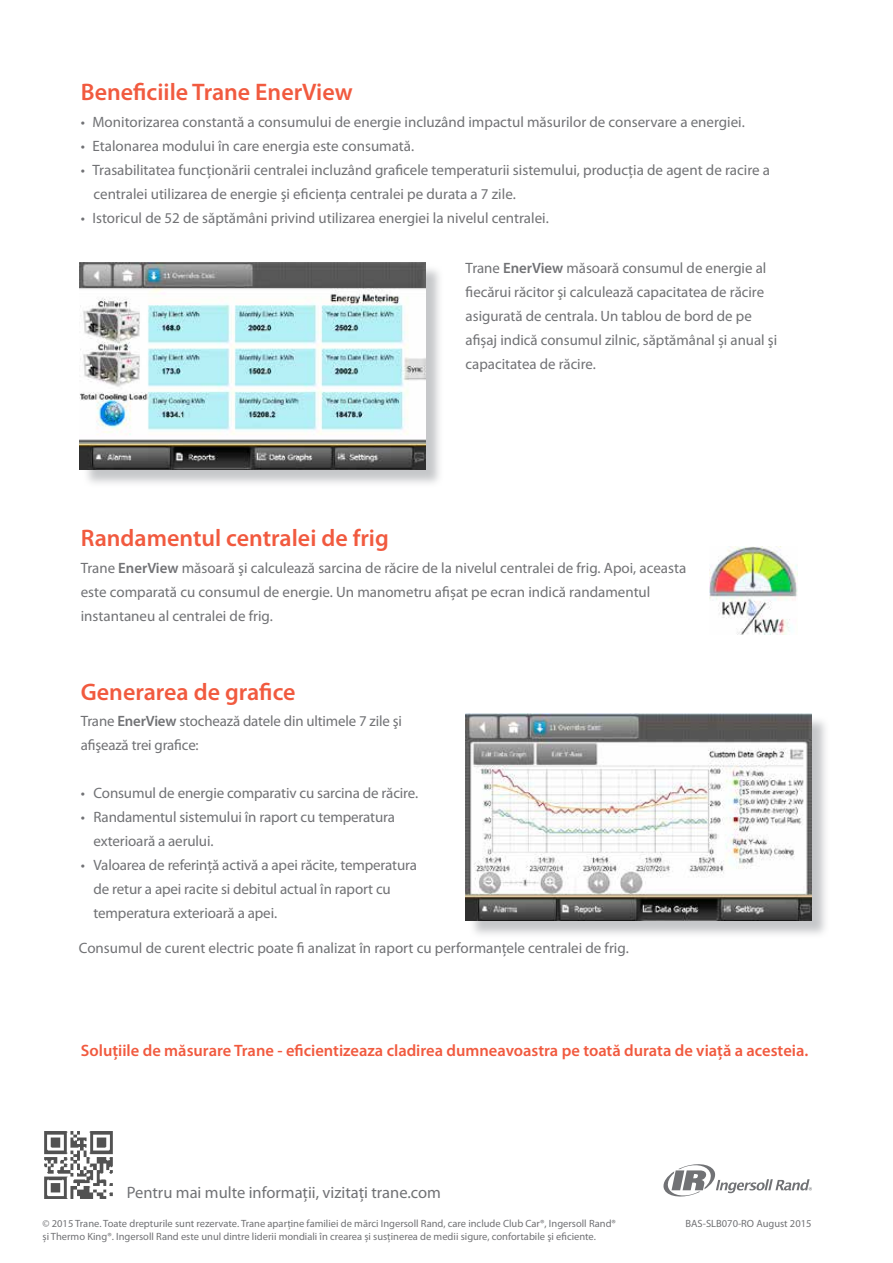
<style>
.page{position:relative;width:893px;height:1263px;background:#fff}
.page>*{position:absolute;margin:0;border:0;box-sizing:border-box;transform-origin:0 0}
.t1{font:600 24px "Myriad Pro";color:#f15a3f}
.t2{font:600 16.5px "Myriad Pro";color:#f15a3f}
.t3{font:16.5px "Myriad Pro";color:#717275}
.t4{font:15px/24px "Myriad Pro";color:#717275}
.t5{font:10.5px/12.6px "Myriad Pro";color:#717275}
.s1{font-weight:600}
</style>
<div class="page">
<svg style="left:663px;top:1164px;width:149px;height:33px"></svg>
<img style="left:44px;top:1131px;width:69px;height:68px">
<img style="left:709px;top:547px;width:89px;height:88px">
<div style="left:82px;top:264px;width:362px;height:224px;background:#b3b5b8;opacity:.75"></div>
<img style="left:80px;top:262px;width:345px;height:207px">
<div style="left:468px;top:715px;width:362px;height:224px;background:#b3b5b8;opacity:.75"></div>
<img style="left:466px;top:713px;width:345px;height:208px">
<h1 class="t1" style="left:81px;top:78px;width:273px">Beneficiile Trane EnerView</h1>
<p class="t4" style="left:81px;top:110px;width:665px">• Monitorizarea constantă a consumului de energie incluzând impactul măsurilor de conservare a energiei.</p>
<p class="t4" style="left:81px;top:134px;width:335px">• Etalonarea modului în care energia este consumată.</p>
<p class="t4" style="left:94px;top:158px;width:678px;text-indent:-13px">• Trasabilitatea funcţionării centralei incluzând graficele temperaturii sistemului, producţia de agent de racire a centralei utilizarea de energie şi eficienţa centralei pe durata a 7 zile.</p>
<p class="t4" style="left:81px;top:206px;width:470px">• Istoricul de 52 de săptămâni privind utilizarea energiei la nivelul centralei.</p>
<p class="t4" style="left:466px;top:257px;width:313px">Trane <span class="s1">EnerView</span> măsoară consumul de energie al fiecărui răcitor şi calculează capacitatea de răcire asigurată de centrala. Un tablou de bord de pe afișaj indică consumul zilnic, săptămânal și anual şi capacitatea de răcire.</p>
<h1 class="t1" style="left:81px;top:525px;width:310px">Randamentul centralei de frig</h1>
<p class="t4" style="left:81px;top:556px;width:607px">Trane <span class="s1">EnerView</span> măsoară şi calculează sarcina de răcire de la nivelul centralei de frig. Apoi, aceasta este comparată cu consumul de energie. Un manometru afișat pe ecran indică randamentul instantaneu al centralei de frig.</p>
<h1 class="t1" style="left:81px;top:679px;width:216px">Generarea de grafice</h1>
<p class="t4" style="left:81px;top:709px;width:323px">Trane <span class="s1">EnerView</span> stochează datele din ultimele 7 zile şi afişează trei grafice:</p>
<p class="t4" style="left:81px;top:781px;width:339px">• Consumul de energie comparativ cu sarcina de răcire.</p>
<p class="t4" style="left:94px;top:805px;width:303px;text-indent:-13px">• Randamentul sistemului în raport cu temperatura exterioară a aerului.</p>
<p class="t4" style="left:94px;top:853px;width:325px;text-indent:-13px">• Valoarea de referință activă a apei răcite, temperatura de retur a apei racite si debitul actual în raport cu temperatura exterioară a apei.</p>
<p class="t4" style="left:79px;top:937px;width:551px">Consumul de curent electric poate fi analizat în raport cu performanțele centralei de frig.</p>
<p class="t2" style="left:81px;top:1041px;width:729px">Soluţiile de măsurare Trane - eficientizeaza cladirea dumneavoastra pe toată durata de viaţă a acesteia.</p>
<p class="t3" style="left:127px;top:1183px;width:316px">Pentru mai multe informații, vizitați trane.com</p>
<p class="t5" style="left:43px;top:1218px;width:575px">© 2015 Trane. Toate drepturile sunt rezervate. Trane aparține familiei de mărci Ingersoll Rand, care include Club Car®, Ingersoll Rand® și Thermo King®. Ingersoll Rand este unul dintre liderii mondiali în crearea și susținerea de medii sigure, confortabile şi eficiente.</p>
<p class="t5" style="left:685px;top:1218px;width:128px">BAS-SLB070-RO August 2015</p>
</div>
